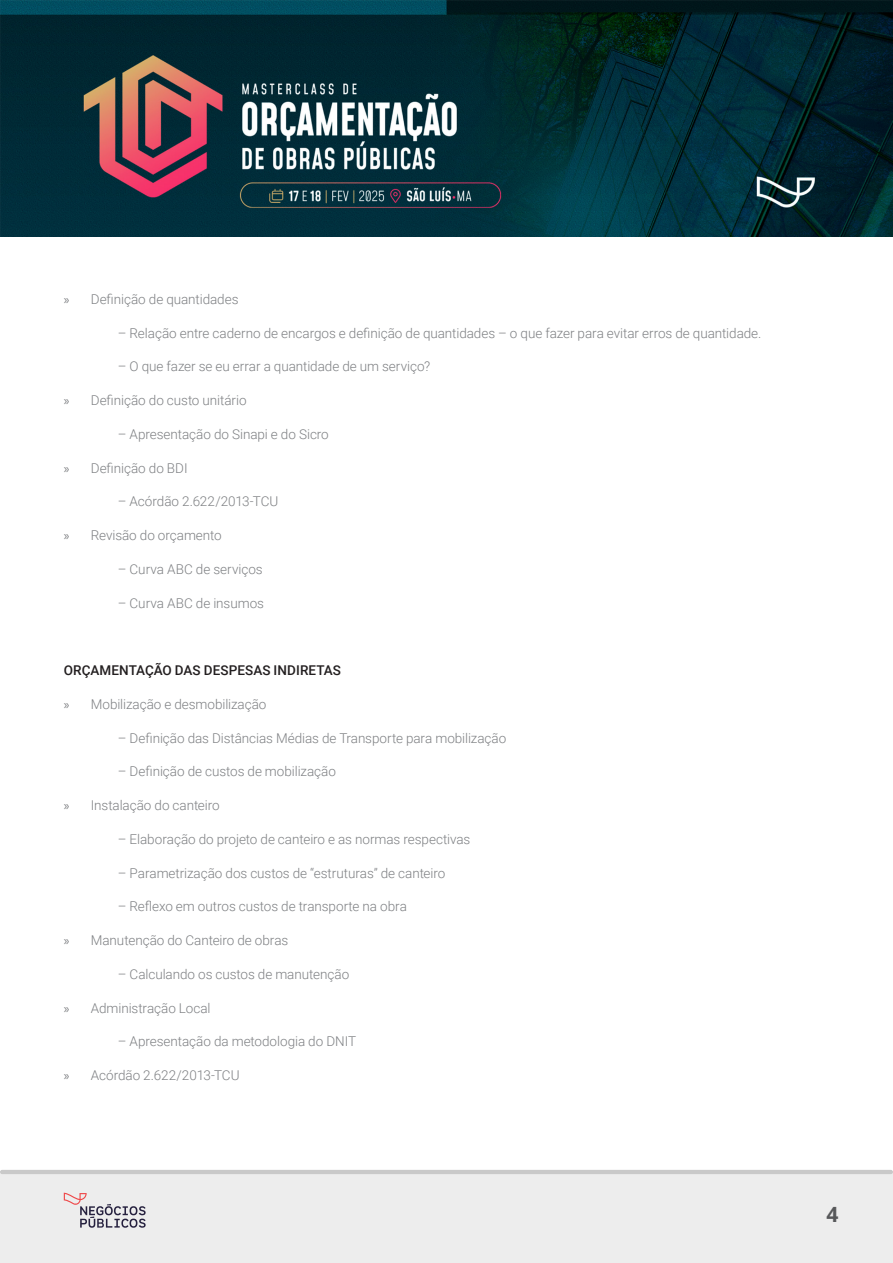
<style>
.page{position:relative;width:893px;height:1263px;background:#fff}
.page>*{position:absolute;margin:0;border:0;box-sizing:border-box;transform-origin:0 0}
.t1{font:700 21px "Open Sans";color:#57585a}
.corpo{font:300 13.5px "Roboto";letter-spacing:-.005em;color:#7e8083}
.corpo-2{font:500 13.5px "Roboto";letter-spacing:.005em;color:#231f20}
.s1{font-family:"Myriad Pro";font-weight:400}
</style>
<div class="page">
<img style="left:0;top:0;width:893px;height:237px">
<div style="left:0;top:1174px;width:893px;height:89px;background:#ededed"></div>
<hr style="left:0;top:1170px;width:893px;height:4px;background:#c9c9c9;border-radius:2px">
<svg style="left:64px;top:1193px;width:82px;height:35px"></svg>
<p class="corpo" style="left:64px;top:289px;width:176px"><span class="s1">»</span> Definição de quantidades</p>
<p class="corpo" style="left:118px;top:323px;width:645px">– Relação entre caderno de encargos e definição de quantidades – o que fazer para evitar erros de quantidade.</p>
<p class="corpo" style="left:118px;top:357px;width:314px">– O que fazer se eu errar a quantidade de um serviço?</p>
<p class="corpo" style="left:64px;top:391px;width:184px"><span class="s1">»</span> Definição do custo unitário</p>
<p class="corpo" style="left:118px;top:424px;width:213px">– Apresentação do Sinapi e do Sicro</p>
<p class="corpo" style="left:64px;top:458px;width:125px"><span class="s1">»</span> Definição do BDI</p>
<p class="corpo" style="left:118px;top:492px;width:162px">– Acórdão 2.622/2013-TCU</p>
<p class="corpo" style="left:64px;top:526px;width:159px"><span class="s1">»</span> Revisão do orçamento</p>
<p class="corpo" style="left:118px;top:559px;width:146px">– Curva ABC de serviços</p>
<p class="corpo" style="left:118px;top:593px;width:148px">– Curva ABC de insumos</p>
<p class="corpo-2" style="left:64px;top:661px;width:279px">ORÇAMENTAÇÃO DAS DESPESAS INDIRETAS</p>
<p class="corpo" style="left:64px;top:694px;width:204px"><span class="s1">»</span> Mobilização e desmobilização</p>
<p class="corpo" style="left:118px;top:728px;width:390px">– Definição das Distâncias Médias de Transporte para mobilização</p>
<p class="corpo" style="left:118px;top:762px;width:220px">– Definição de custos de mobilização</p>
<p class="corpo" style="left:64px;top:796px;width:157px"><span class="s1">»</span> Instalação do canteiro</p>
<p class="corpo" style="left:118px;top:829px;width:354px">– Elaboração do projeto de canteiro e as normas respectivas</p>
<p class="corpo" style="left:118px;top:863px;width:329px">– Parametrização dos custos de “estruturas” de canteiro</p>
<p class="corpo" style="left:118px;top:897px;width:291px">– Reflexo em outros custos de transporte na obra</p>
<p class="corpo" style="left:64px;top:931px;width:226px"><span class="s1">»</span> Manutenção do Canteiro de obras</p>
<p class="corpo" style="left:118px;top:964px;width:233px">– Calculando os custos de manutenção</p>
<p class="corpo" style="left:64px;top:998px;width:148px"><span class="s1">»</span> Administração Local</p>
<p class="corpo" style="left:118px;top:1032px;width:240px">– Apresentação da metodologia do DNIT</p>
<p class="corpo" style="left:64px;top:1066px;width:177px"><span class="s1">»</span> Acórdão 2.622/2013-TCU</p>
<h1 class="t1" style="left:826px;top:1199px;width:13px">4</h1>
</div>
